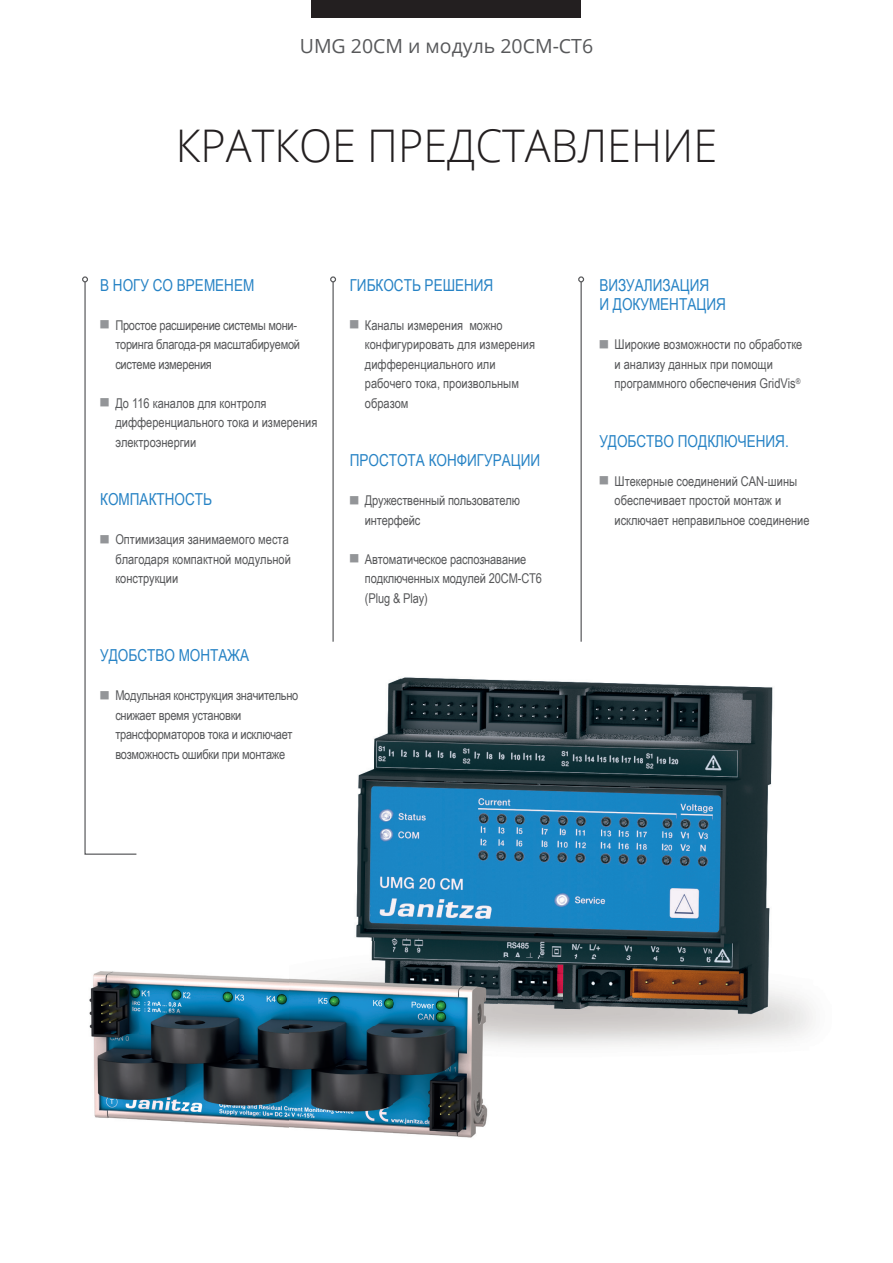
<style>
.page{position:relative;width:893px;height:1263px;background:#fff}
.page>*{position:absolute;margin:0;border:0;box-sizing:border-box;transform-origin:0 0}
.t1{font:300 45px "Open Sans";color:#231f20;scale:.96 1}
.t2{font:19.5px "Open Sans";color:#57585a}
.t3{font:16.5px/19.5px "Arial Narrow";color:#2783c5}
.t4{font:13.5px/19.5px "Arial Narrow";color:#57585a}
.t5{font:13.5px/19.5px "Arial Narrow";letter-spacing:-.02em;color:#57585a}
</style>
<div class="page">
<div style="left:312px;top:0;width:269px;height:17px;background:#231f20"></div>
<img style="left:356px;top:677px;width:417px;height:280px">
<img style="left:497px;top:957px;width:286px;height:90px">
<img style="left:89px;top:971px;width:200px;height:157px">
<img style="left:289px;top:1112px;width:104px;height:21px">
<img style="left:393px;top:1112px;width:95px;height:26px">
<img style="left:289px;top:941px;width:208px;height:171px">
<svg style="left:82px;top:276px;width:55px;height:579px"></svg>
<hr style="left:332px;top:282px;width:2px;height:360px;background:#57585a">
<svg style="left:330px;top:276px;width:6px;height:6px"></svg>
<hr style="left:581px;top:282px;width:1px;height:360px;background:#57585a">
<svg style="left:578px;top:276px;width:6px;height:6px"></svg>
<h2 class="t2" style="left:300px;top:33px;width:295px">UMG 20CM и модуль 20CM-CT6</h2>
<h1 class="t1" style="left:176px;top:115px;width:565px">КРАТКОЕ ПРЕДСТАВЛЕНИЕ</h1>
<p class="t3" style="left:100px;top:274px;width:156px">В НОГУ СО ВРЕМЕНЕМ</p>
<p class="t5" style="left:115px;top:315px;width:186px;text-indent:-15px"><sup>■</sup> Простое расширение системы мони&shy;торинга благода-ря масштабируемой системе измерения</p>
<p class="t4" style="left:115px;top:393px;width:204px;text-indent:-15px"><sup>■</sup> До 116 каналов для контроля дифференциального тока и измерения электроэнергии</p>
<p class="t3" style="left:100px;top:489px;width:113px">КОМПАКТНОСТЬ</p>
<p class="t4" style="left:115px;top:529px;width:177px;text-indent:-15px"><sup>■</sup> Оптимизация занимаемого места благодаря компактной модульной конструкции</p>
<p class="t3" style="left:100px;top:645px;width:150px">УДОБСТВО МОНТАЖА</p>
<p class="t5" style="left:115px;top:685px;width:185px;text-indent:-15px"><sup>■</sup> Модульная конструкция значительно снижает время установки трансформаторов тока и исключает возможность ошибки при монтаже</p>
<p class="t3" style="left:350px;top:274px;width:145px">ГИБКОСТЬ РЕШЕНИЯ</p>
<p class="t4" style="left:365px;top:315px;width:172px;text-indent:-15px"><sup>■</sup> Каналы измерения можно конфигурировать для измерения дифференциального или рабочего тока, произвольным образом</p>
<p class="t3" style="left:350px;top:450px;width:192px">ПРОСТОТА КОНФИГУРАЦИИ</p>
<p class="t4" style="left:365px;top:490px;width:157px;text-indent:-15px"><sup>■</sup> Дружественный пользователю интерфейс</p>
<p class="t4" style="left:365px;top:549px;width:179px;text-indent:-15px"><sup>■</sup> Автоматическое распознавание подключенных модулей 20CM-CT6 (Plug &amp; Play)</p>
<p class="t3" style="left:599px;top:274px;width:128px">ВИЗУАЛИЗАЦИЯ<br>И ДОКУМЕНТАЦИЯ</p>
<p class="t4" style="left:614px;top:334px;width:189px;text-indent:-15px"><sup>■</sup> Широкие возможности по обработке и анализу данных при помощи программного обеспечения GridVis<sup>®</sup></p>
<p class="t3" style="left:599px;top:430px;width:191px">УДОБСТВО ПОДКЛЮЧЕНИЯ.</p>
<p class="t4" style="left:614px;top:471px;width:197px;text-indent:-15px"><sup>■</sup> Штекерные соединений CAN-шины обеспечивает простой монтаж и исключает неправильное соединение</p>
</div>
